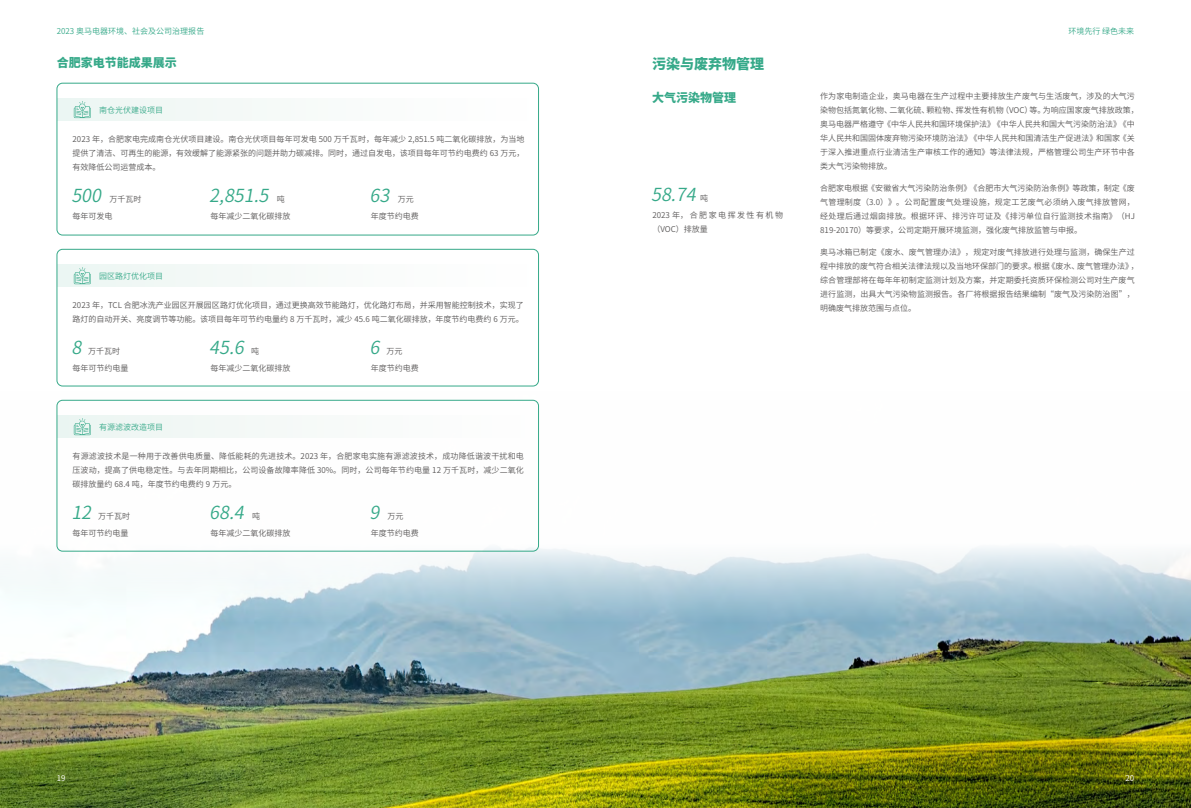
<style>
.page{position:relative;width:1191px;height:808px;background:#fff}
.page>*{position:absolute;margin:0;border:0;box-sizing:border-box;transform-origin:0 0}
.t1{font:italic 18px "Source Han Sans CN";color:#36a989}
.t2{font:800 14px "Source Han Sans CN";color:#36a989}
.t3{font:800 12px "Source Han Sans CN";color:#36a989}
.t4{font:8px/14px "Source Han Sans CN";color:#595757}
.t5{font:8px "Source Han Sans CN";color:#36a989}
.t6{font:8px/17.1px "Source Han Sans CN";letter-spacing:.185em;color:#595757}
.t7{font:8px "Source Han Sans CN";color:#fff}
</style>
<div class="page">
<img style="left:0;top:399px;width:1191px;height:409px">
<div style="left:57px;top:83px;width:482px;height:152px;border:1px solid #36a989;border-radius:6px"></div>
<div style="left:57px;top:249px;width:482px;height:137px;border:1px solid #36a989;border-radius:6px"></div>
<div style="left:57px;top:400px;width:482px;height:151px;border:1px solid #36a989;border-radius:6px"></div>
<div style="left:58px;top:99px;width:470px;height:22px;background:#f7faf9"></div>
<div style="left:58px;top:265px;width:470px;height:22px;background:#f7faf9"></div>
<div style="left:58px;top:416px;width:470px;height:22px;background:#f6f9f8"></div>
<svg style="left:74px;top:101px;width:17px;height:17px"></svg>
<svg style="left:74px;top:267px;width:17px;height:17px"></svg>
<svg style="left:74px;top:418px;width:17px;height:17px"></svg>
<p class="t5" style="left:57px;top:27px;width:149px">2023 奥马电器环境、社会及公司治理报告</p>
<p class="t5" style="left:1068px;top:27px;width:67px">环境先行 绿色未来</p>
<h3 class="t3" style="left:57px;top:56px;width:121px">合肥家电节能成果展示</h3>
<p class="t5" style="left:99px;top:105px;width:65px">南仓光伏建设项目</p>
<p class="t4" style="left:73px;top:132px;width:453px;text-align:justify">2023 年，合肥家电完成南仓光伏项目建设。南仓光伏项目每年可发电 500 万千瓦时，每年减少 2,851.5 吨二氧化碳排放，为当地提供了清洁、可再生的能源，有效缓解了能源紧张的问题并助力碳减排。同时，通过自发电，该项目每年可节约电费约 63 万元，有效降低公司运营成本。</p>
<h1 class="t1" style="left:71px;top:185px;width:40px">500</h1>
<p class="t4" style="left:73px;top:191px;width:71px;line-height:17.1px;text-indent:37px">万千瓦时每年可发电</p>
<h1 class="t1" style="left:209px;top:185px;width:70px">2,851.5</h1>
<p class="t4" style="left:210px;top:191px;width:81px;line-height:17.1px;text-indent:66px">吨每年减少二氧化碳排放</p>
<h1 class="t1" style="left:370px;top:185px;width:30px">63</h1>
<p class="t4" style="left:371px;top:191px;width:49px;line-height:17.1px;text-indent:27px">万元年度节约电费</p>
<p class="t5" style="left:99px;top:271px;width:65px">园区路灯优化项目</p>
<p class="t4" style="left:73px;top:298px;width:453px">2023 年，TCL 合肥冰洗产业园区开展园区路灯优化项目，通过更换高效节能路灯，优化路灯布局，并采用智能控制技术，实现了路灯的自动开关、亮度调节等功能。该项目每年可节约电量约 8 万千瓦时，减少 45.6 吨二氧化碳排放，年度节约电费约 6 万元。</p>
<h1 class="t1" style="left:71px;top:337px;width:20px">8</h1>
<p class="t4" style="left:73px;top:343px;width:57px;line-height:17.1px;text-indent:16px">万千瓦时每年可节约电量</p>
<p class="t5" style="left:99px;top:422px;width:65px">有源滤波改造项目</p>
<h1 class="t1" style="left:209px;top:337px;width:45px">45.6</h1>
<p class="t4" style="left:210px;top:343px;width:81px;line-height:17.1px;text-indent:41px">吨<br>每年减少二氧化碳排放</p>
<h1 class="t1" style="left:370px;top:337px;width:20px">6</h1>
<p class="t4" style="left:371px;top:343px;width:49px;line-height:17.1px;text-align:center">万元<br>年度节约电费</p>
<p class="t4" style="left:73px;top:449px;width:453px;text-align:justify">有源滤波技术是一种用于改善供电质量、降低能耗的先进技术。2023 年，合肥家电实施有源滤波技术，成功降低谐波干扰和电压波动，提高了供电稳定性。与去年同期相比，公司设备故障率降低 30%。同时，公司每年节约电量 12 万千瓦时，减少二氧化碳排放量约 68.4 吨，年度节约电费约 9 万元。</p>
<h1 class="t1" style="left:71px;top:502px;width:30px">12</h1>
<p class="t4" style="left:73px;top:527px;width:57px">每年可节约电量</p>
<p class="t4" style="left:98px;top:509px;width:34px">万千瓦时</p>
<h1 class="t1" style="left:209px;top:502px;width:45px">68.4</h1>
<p class="t4" style="left:210px;top:508px;width:82px;line-height:17.1px;text-indent:41px">吨<br>每年减少二氧化碳排放</p>
<h1 class="t1" style="left:370px;top:502px;width:20px">9</h1>
<p class="t4" style="left:371px;top:508px;width:49px;line-height:17.1px;text-align:center">万元<br>年度节约电费</p>
<h2 class="t2" style="left:652px;top:56px;width:113px">污染与废弃物管理</h2>
<h3 class="t3" style="left:652px;top:91px;width:85px">大气污染物管理</h3>
<h1 class="t1" style="left:651px;top:184px;width:55px">58.74</h1>
<p class="t6" style="left:652px;top:190px;width:132px;text-indent:48px">吨<br>2023 年，合肥家电挥发性有机物</p>
<p class="t4" style="left:652px;top:222px;width:57px">（VOC）排放量</p>
<p class="t4" style="left:820px;top:89px;width:320px">作为家电制造企业，奥马电器在生产过程中主要排放生产废气与生活废气，涉及的大气污染物包括氮氧化物、二氧化硫、颗粒物、挥发性有机物（VOC）等。为响应国家废气排放政策，奥马电器严格遵守《中华人民共和国环境保护法》《中华人民共和国大气污染防治法》《中华人民共和国固体废弃物污染环境防治法》《中华人民共和国清洁生产促进法》和国家《关于深入推进重点行业清洁生产审核工作的通知》等法律法规，严格管理公司生产环节中各类大气污染物排放。</p>
<p class="t4" style="left:820px;top:181px;width:316px;text-align:justify">合肥家电根据《安徽省大气污染防治条例》《合肥市大气污染防治条例》等政策，制定《废气管理制度（3.0）》。公司配置废气处理设施，规定工艺废气必须纳入废气排放管网，经处理后通过烟囱排放。根据环评、排污许可证及《排污单位自行监测技术指南》（HJ 819-20170）等要求，公司定期开展环境监测，强化废气排放监管与申报。</p>
<p class="t4" style="left:820px;top:245px;width:320px">奥马冰箱已制定《废水、废气管理办法》，规定对废气排放进行处理与监测，确保生产过程中排放的废气符合相关法律法规以及当地环保部门的要求。根据《废水、废气管理办法》，综合管理部将在每年年初制定监测计划及方案，并定期委托资质环保检测公司对生产废气进行监测，出具大气污染物监测报告。各厂将根据报告结果编制“废气及污染防治图”，明确废气排放范围与点位。</p>
<p class="t7" style="left:57px;top:774px;width:10px">19</p>
<p class="t7" style="left:1125px;top:774px;width:10px">20</p>
</div>
